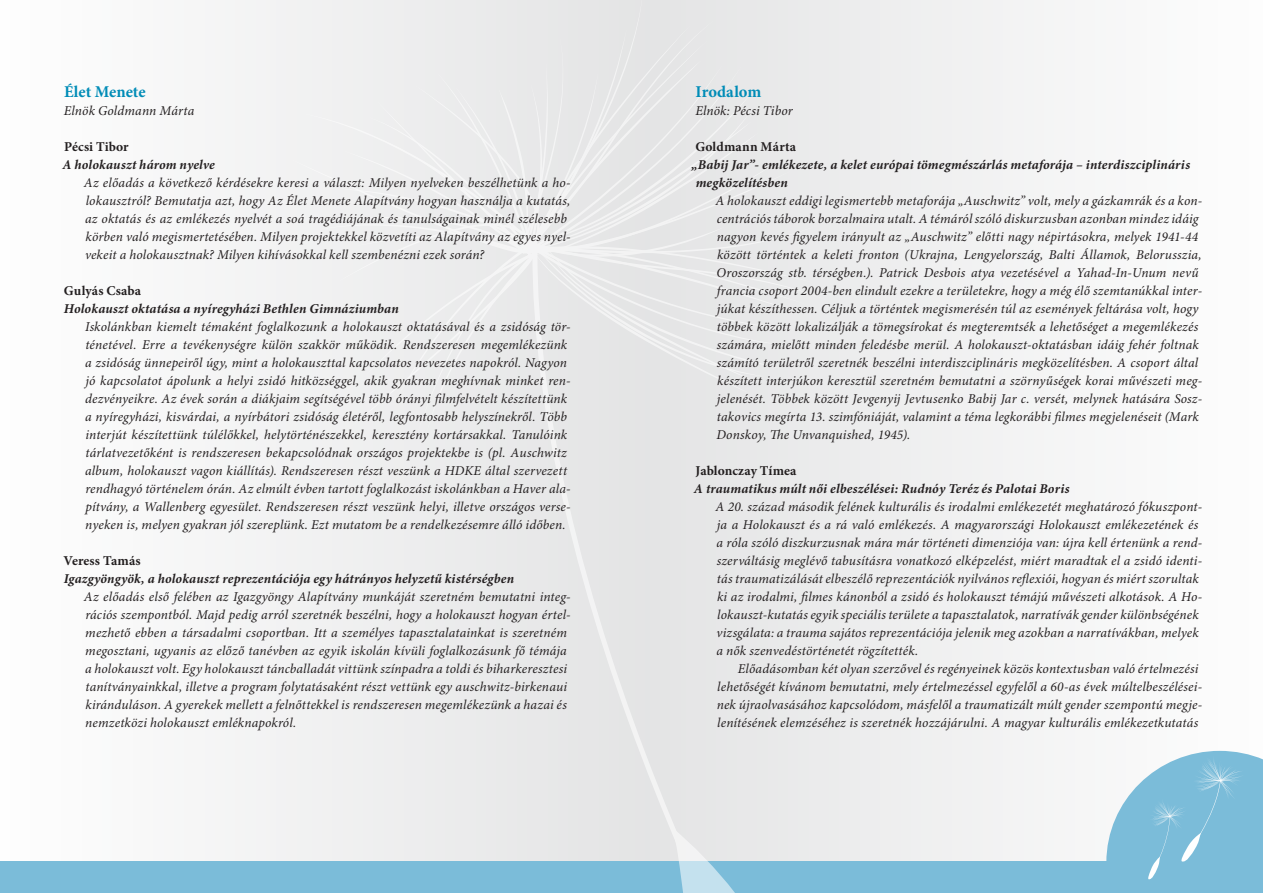
<style>
.page{position:relative;width:1263px;height:893px;background:#f3f3f4}
.page>*{position:absolute;margin:0;border:0;box-sizing:border-box;transform-origin:0 0}
.szekció{font:700 16.5px "Minion Pro";letter-spacing:-.005em;color:#008cb7}
.t1{font:italic 13.5px/18px "Minion Pro";letter-spacing:.01em;color:#231f20}
.t2{font:italic 700 13.5px/18px "Minion Pro";letter-spacing:.01em;color:#231f20}
.s1{font-style:normal}
</style>
<div class="page">
<div style="left:0;top:861px;width:1263px;height:32px;background:#7bbcd9"></div>
<svg style="left:1106px;top:751px;width:157px;height:129px"></svg>
<div style="left:527px;top:0;width:189px;height:22px;background:#e6e6e7"></div>
<svg style="left:486px;top:434px;width:42px;height:8px"></svg>
<svg style="left:527px;top:22px;width:197px;height:6px"></svg>
<svg style="left:486px;top:28px;width:312px;height:406px"></svg>
<div style="left:528px;top:241px;width:270px;height:620px;background:#e6e7e7"></div>
<svg style="left:670px;top:826px;width:128px;height:67px"></svg>
<p class="szekció" style="left:64px;top:82px;width:83px">Élet Menete</p>
<p class="t1" style="left:64px;top:102px;width:132px">Elnök Goldmann Márta</p>
<p class="t2" style="left:62px;top:138px;width:154px"><span class="s1">Pécsi Tibor<br></span>A holokauszt három nyelve</p>
<p class="t1" style="left:84px;top:174px;width:488px">Az előadás a következő kérdésekre keresi a választ: Milyen nyelveken beszélhetünk a ho&shy;lokausztról? Bemutatja azt, hogy Az Élet Menete Alapítvány hogyan használja a kutatás, az oktatás és az emlékezés nyelvét a soá tragédiájának és tanulságainak minél szélesebb körben való megismertetésében. Milyen projektekkel közvetíti az Alapítvány az egyes nyel&shy;vekeit a holokausztnak? Milyen kihívásokkal kell szembenézni ezek során?</p>
<p class="t2" style="left:64px;top:282px;width:336px"><span class="s1">Gulyás Csaba<br></span>Holokauszt oktatása a nyíregyházi Bethlen Gimnáziumban</p>
<p class="t1" style="left:85px;top:318px;width:487px">Iskolánkban kiemelt témaként foglalkozunk a holokauszt oktatásával és a zsidóság tör&shy;ténetével. Erre a tevékenységre külön szakkör működik. Rendszeresen megemlékezünk a zsidóság ünnepeiről úgy, mint a holokauszttal kapcsolatos nevezetes napokról. Nagyon jó kapcsolatot ápolunk a helyi zsidó hitközséggel, akik gyakran meghívnak minket ren&shy;dezvényeikre. Az évek során a diákjaim segítségével több órányi filmfelvételt készítettünk a nyíregyházi, kisvárdai, a nyírbátori zsidóság életéről, legfontosabb helyszínekről. Több interjút készítettünk túlélőkkel, helytörténészekkel, keresztény kortársakkal. Tanulóink tárlatvezetőként is rendszeresen bekapcsolódnak országos projektekbe is (pl. Auschwitz album, holokauszt vagon kiállítás). Rendszeresen részt veszünk a HDKE által szervezett rendhagyó történelem órán. Az elmúlt évben tartott foglalkozást iskolánkban a Haver ala&shy;pítvány, a Wallenberg egyesület. Rendszeresen részt veszünk helyi, illetve országos verse&shy;nyeken is, melyen gyakran jól szereplünk. Ezt mutatom be a rendelkezésemre álló időben.</p>
<p class="t2" style="left:63px;top:552px;width:452px"><span class="s1">Veress Tamás<br></span>Igazgyöngyök, a holokauszt reprezentációja egy hátrányos helyzetű kistérségben</p>
<p class="t1" style="left:84px;top:588px;width:488px">Az előadás első felében az Igazgyöngy Alapítvány munkáját szeretném bemutatni integ&shy;rációs szempontból. Majd pedig arról szeretnék beszélni, hogy a holokauszt hogyan értel&shy;mezhető ebben a társadalmi csoportban. Itt a személyes tapasztalatainkat is szeretném megosztani, ugyanis az előző tanévben az egyik iskolán kívüli foglalkozásunk fő témája a holokauszt volt. Egy holokauszt táncballadát vittünk színpadra a toldi és biharkeresztesi tanítványainkkal, illetve a program folytatásaként részt vettünk egy auschwitz-birkenaui kiránduláson. A gyerekek mellett a felnőttekkel is rendszeresen megemlékezünk a hazai és nemzetközi holokauszt emléknapokról.</p>
<p class="szekció" style="left:695px;top:82px;width:67px">Irodalom</p>
<p class="t1" style="left:695px;top:102px;width:99px">Elnök: Pécsi Tibor</p>
<p class="t2" style="left:692px;top:138px;width:500px"><span class="s1">Goldmann Márta<br></span>„Babij Jar”- emlékezete, a kelet európai tömegmészárlás metaforája – interdiszciplináris megközelítésben</p>
<p class="t1" style="left:715px;top:192px;width:488px">A holokauszt eddigi legismertebb metaforája „Auschwitz” volt, mely a gázkamrák és a kon&shy;centrációs táborok borzalmaira utalt. A témáról szóló diskurzusban azonban mindez idáig nagyon kevés figyelem irányult az „Auschwitz” előtti nagy népirtásokra, melyek 1941-44 között történtek a keleti fronton (Ukrajna, Lengyelország, Balti Államok, Belorusszia, Oroszország stb. térségben.). Patrick Desbois atya vezetésével a Yahad-In-Unum nevű francia csoport 2004-ben elindult ezekre a területekre, hogy a még élő szemtanúkkal inter&shy;júkat készíthessen. Céljuk a történtek megismerésén túl az események feltárása volt, hogy többek között lokalizálják a tömegsírokat és megteremtsék a lehetőséget a megemlékezés számára, mielőtt minden feledésbe merül. A holokauszt-oktatásban idáig fehér foltnak számító területről szeretnék beszélni interdiszciplináris megközelítésben. A csoport által készített interjúkon keresztül szeretném bemutatni a szörnyűségek korai művészeti meg&shy;jelenését. Többek között Jevgenyij Jevtusenko Babij Jar c. versét, melynek hatására Sosz&shy;takovics megírta 13. szimfóniáját, valamint a téma legkorábbi filmes megjelenéseit (Mark Donskoy, The Unvanquished, 1945).</p>
<p class="t2" style="left:694px;top:462px;width:377px"><span class="s1">Jablonczay Tímea<br></span>A traumatikus múlt női elbeszélései: Rudnóy Teréz és Palotai Boris</p>
<p class="t1" style="left:715px;top:498px;width:488px">A 20. század második felének kulturális és irodalmi emlékezetét meghatározó fókuszpont&shy;ja a Holokauszt és a rá való emlékezés. A magyarországi Holokauszt emlékezetének és a róla szóló diszkurzusnak mára már történeti dimenziója van: újra kell értenünk a rend&shy;szerváltásig meglévő tabusításra vonatkozó elképzelést, miért maradtak el a zsidó identi&shy;tás traumatizálását elbeszélő reprezentációk nyilvános reflexiói, hogyan és miért szorultak ki az irodalmi, filmes kánonból a zsidó és holokauszt témájú művészeti alkotások. A Ho&shy;lokauszt-kutatás egyik speciális területe a tapasztalatok, narratívák gender különbségének vizsgálata: a trauma sajátos reprezentációja jelenik meg azokban a narratívákban, melyek a nők szenvedéstörténetét rögzítették.</p>
<p class="t1" style="left:717px;top:660px;width:487px;text-indent:21px">Előadásomban két olyan szerzővel és regényeinek közös kontextusban való értelmezési lehetőségét kívánom bemutatni, mely értelmezéssel egyfelől a 60-as évek múltelbeszélései&shy;nek újraolvasásához kapcsolódom, másfelől a traumatizált múlt gender szempontú megje&shy;lenítésének elemzéséhez is szeretnék hozzájárulni. A magyar kulturális emlékezetkutatás</p>
</div>
